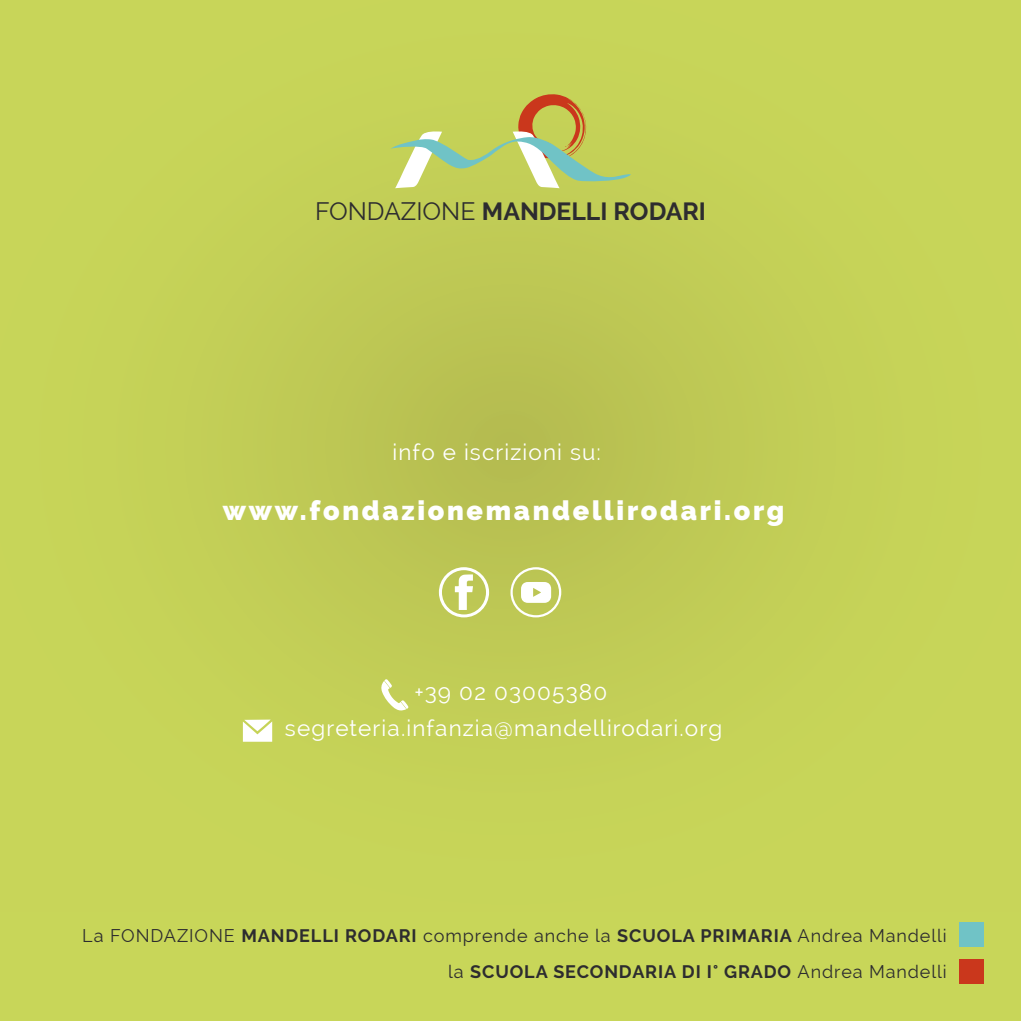
<style>
.page{position:relative;width:1021px;height:1021px;background:#fff}
.page>*{position:absolute;margin:0;border:0;box-sizing:border-box;transform-origin:0 0}
.t1{font:900 27px "Raleway";letter-spacing:.1em;color:#fff}
.t2{font:700 24.75px "Raleway";color:#2d2c2f}
.t3{font:22.5px/36px "Raleway";letter-spacing:.05em;color:#fff}
.t4{font:18px/36.2px "Raleway";letter-spacing:.05em;color:#2d2c2f;text-align:right}
.s1{font-weight:400}
.s2{font-weight:700}
</style>
<div class="page">
<div style="left:0;top:0;width:1020px;height:1020px;background:#c8d659"></div>
<svg style="left:242px;top:188px;width:522px;height:554px"></svg>
<svg style="left:391px;top:94px;width:240px;height:94px"></svg>
<div style="left:959px;top:922px;width:24px;height:24px;background:#70c3c6"></div>
<div style="left:959px;top:959px;width:24px;height:24px;background:#ca371c"></div>
<svg style="left:243px;top:719px;width:29px;height:22px"></svg>
<svg style="left:380px;top:678px;width:28px;height:32px"></svg>
<svg style="left:438px;top:567px;width:51px;height:50px"></svg>
<svg style="left:510px;top:567px;width:51px;height:50px"></svg>
<h2 class="t2" style="left:315px;top:197px;width:392px"><span class="s1">FONDAZIONE</span> MANDELLI RODARI</h2>
<p class="t3" style="left:392px;top:434px;width:210px">info e iscrizioni su:</p>
<h1 class="t1" style="left:223px;top:494px;width:563px">www.fondazionemandellirodari.org</h1>
<p class="t3" style="left:285px;top:673px;width:439px;text-indent:130px">+39 02 03005380 segreteria.infanzia@mandellirodari.org</p>
<p class="t4" style="left:82px;top:917px;width:865px">La FONDAZIONE <span class="s2">MANDELLI RODARI</span> comprende anche la <span class="s2">SCUOLA PRIMARIA</span> Andrea Mandelli la <span class="s2">SCUOLA SECONDARIA DI I° GRADO</span> Andrea Mandelli</p>
</div>
